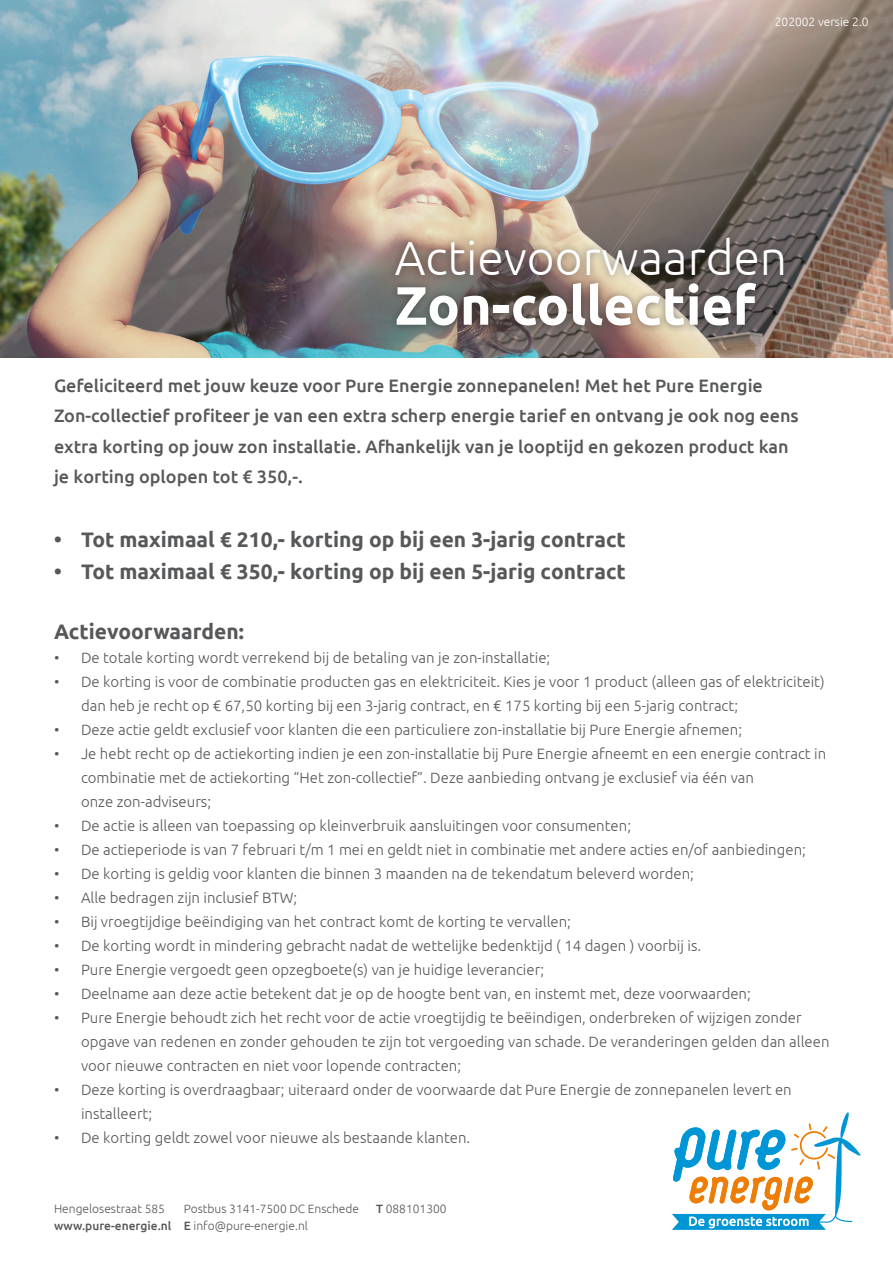
<style>
.page{position:relative;width:893px;height:1263px;background:#fff}
.page>*{position:absolute;margin:0;border:0;box-sizing:border-box;transform-origin:0 0}
.t1{font:700 54px "Ubuntu";color:#fff}
.t2{font:300 48px "Ubuntu";color:#fff}
.t3{font:700 21px "Ubuntu";color:#57585a}
.t4{font:500 18px/30.6px "Ubuntu";color:#57585a}
.t5{font:300 15px/24px "Ubuntu";color:#57585a}
.t6{font:300 12px "Ubuntu";color:#57585a}
.t7{font:500 12px "Ubuntu";color:#57585a}
.t8{font:300 12px "Ubuntu";color:#fff}
.s1{font-weight:500}
</style>
<div class="page">
<img style="left:0;top:0;width:893px;height:357px">
<div style="left:388px;top:230px;width:404px;height:104px;background:#231f20;opacity:.5"></div>
<svg style="left:672px;top:1112px;width:189px;height:118px"></svg>
<p class="t8" style="left:775px;top:15px;width:95px">202002 versie 2.0</p>
<p class="t2" style="left:395px;top:229px;width:394px">Actievoorwaarden</p>
<p class="t1" style="left:395px;top:273px;width:362px">Zon-collectief</p>
<p class="t4" style="left:54px;top:369px;width:746px">Gefeliciteerd met jouw keuze voor Pure Energie zonnepanelen! Met het Pure Energie Zon-collectief profiteer je van een extra scherp energie tarief en ontvang je ook nog eens extra korting op jouw zon installatie. Afhankelijk van je looptijd en gekozen product kan je korting oplopen tot € 350,-.</p>
<p class="t3" style="left:54px;top:527px;width:573px">• Tot maximaal € 210,- korting op bij een 3-jarig contract</p>
<p class="t3" style="left:54px;top:558px;width:573px">• Tot maximaal € 350,- korting op bij een 5-jarig contract</p>
<p class="t3" style="left:54px;top:619px;width:191px">Actievoorwaarden:</p>
<p class="t5" style="left:54px;top:645px;width:498px">• De totale korting wordt verrekend bij de betaling van je zon-installatie;</p>
<p class="t5" style="left:81px;top:669px;width:745px;text-indent:-27px">• De korting is voor de combinatie producten gas en elektriciteit. Kies je voor 1 product (alleen gas of elektriciteit) dan heb je recht op € 67,50 korting bij een 3-jarig contract, en € 175 korting bij een 5-jarig contract;</p>
<p class="t5" style="left:54px;top:717px;width:690px">• Deze actie geldt exclusief voor klanten die een particuliere zon-installatie bij Pure Energie afnemen;</p>
<p class="t5" style="left:81px;top:741px;width:747px;text-indent:-27px">• Je hebt recht op de actiekorting indien je een zon-installatie bij Pure Energie afneemt en een energie contract in combinatie met de actiekorting “Het zon-collectief”. Deze aanbieding ontvang je exclusief via één van<br>onze zon-adviseurs;</p>
<p class="t5" style="left:54px;top:813px;width:578px">• De actie is alleen van toepassing op kleinverbruik aansluitingen voor consumenten;</p>
<p class="t5" style="left:54px;top:837px;width:753px">• De actieperiode is van 7 februari t/m 1 mei en geldt niet in combinatie met andere acties en/of aanbiedingen;</p>
<p class="t5" style="left:54px;top:861px;width:641px">• De korting is geldig voor klanten die binnen 3 maanden na de tekendatum beleverd worden;</p>
<p class="t5" style="left:54px;top:885px;width:245px">• Alle bedragen zijn inclusief BTW;</p>
<p class="t5" style="left:54px;top:909px;width:518px">• Bij vroegtijdige beëindiging van het contract komt de korting te vervallen;</p>
<p class="t5" style="left:54px;top:933px;width:649px">• De korting wordt in mindering gebracht nadat de wettelijke bedenktijd ( 14 dagen ) voorbij is.</p>
<p class="t5" style="left:54px;top:957px;width:492px">• Pure Energie vergoedt geen opzegboete(s) van je huidige leverancier;</p>
<p class="t5" style="left:54px;top:981px;width:698px">• Deelname aan deze actie betekent dat je op de hoogte bent van, en instemt met, deze voorwaarden;</p>
<p class="t5" style="left:81px;top:1005px;width:750px;text-indent:-27px">• Pure Energie behoudt zich het recht voor de actie vroegtijdig te beëindigen, onderbreken of wijzigen zonder opgave van redenen en zonder gehouden te zijn tot vergoeding van schade. De veranderingen gelden dan alleen voor nieuwe contracten en niet voor lopende contracten;</p>
<p class="t5" style="left:81px;top:1077px;width:712px;text-indent:-27px">• Deze korting is overdraagbaar; uiteraard onder de voorwaarde dat Pure Energie de zonnepanelen levert en installeert;</p>
<p class="t5" style="left:54px;top:1125px;width:418px">• De korting geldt zowel voor nieuwe als bestaande klanten.</p>
<p class="t6" style="left:54px;top:1202px;width:113px">Hengelosestraat 585</p>
<p class="t6" style="left:376px;top:1202px;width:72px"><span class="s1">T</span> 088101300</p>
<p class="t6" style="left:184px;top:1218px;width:126px"><span class="s1">E</span> info@pure-energie.nl</p>
<p class="t6" style="left:184px;top:1202px;width:177px">Postbus 3141-7500 DC Enschede</p>
<p class="t7" style="left:54px;top:1218px;width:119px">www.pure-energie.nl</p>
</div>
